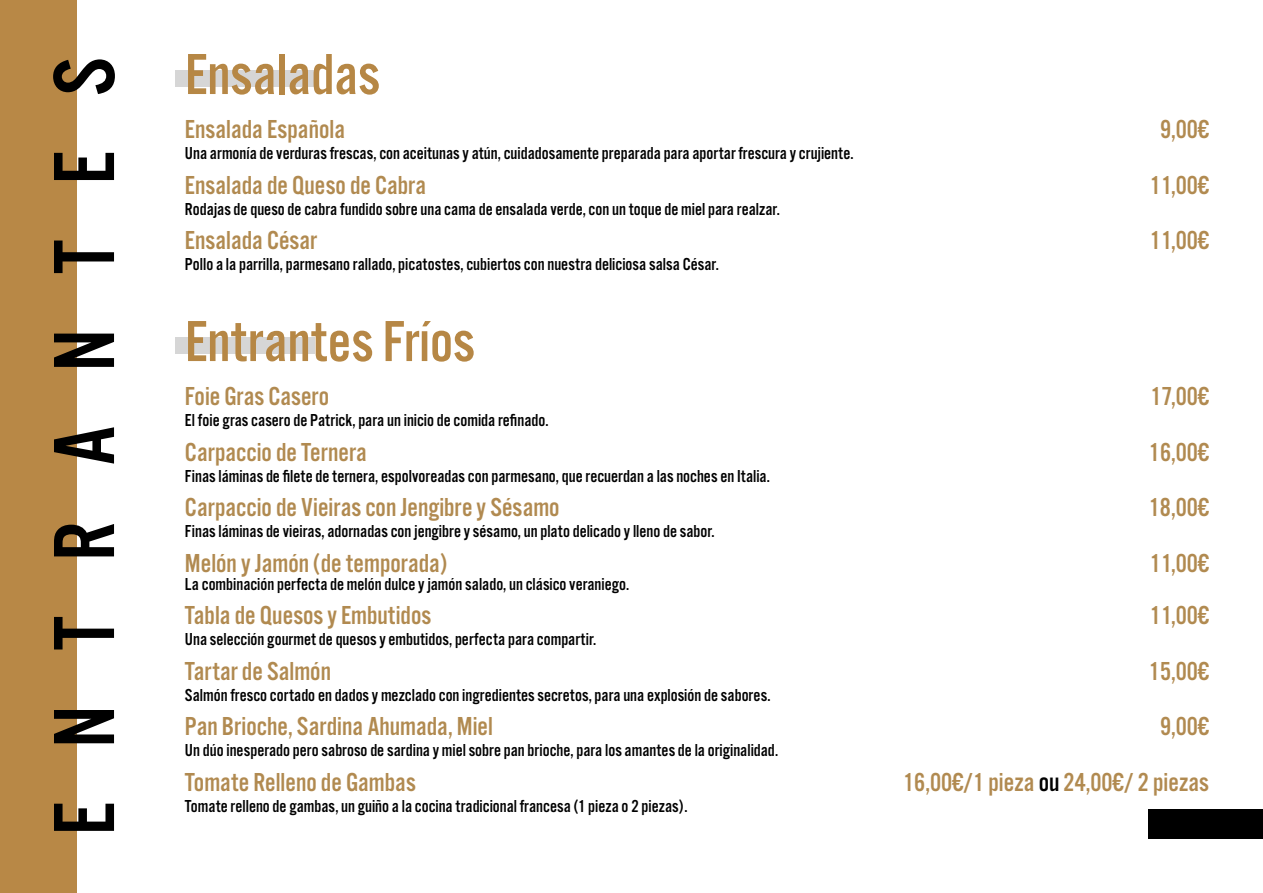
<style>
.page{position:relative;width:1263px;height:893px;background:#fff}
.page>*{position:absolute;margin:0;border:0;box-sizing:border-box;transform-origin:0 0}
.t1{font:90px "Alternate Got No 3 D";letter-spacing:.615em;color:#000}
.t2{font:60px "Alternate Got No 3 D";color:#b68745}
.t3{font:27px "Alternate Got No 3 D";color:#b18a50}
.t4{font:18px "Alternate Got No 3 D";color:#000}
.s1{color:#000}
</style>
<div class="page">
<div style="left:0;top:0;width:77px;height:893px;background:#b88846"></div>
<div style="left:175px;top:71px;width:140px;height:16px;background:#d6d6d6"></div>
<div style="left:175px;top:337px;width:140px;height:17px;background:#d6d6d6"></div>
<div style="left:1148px;top:809px;width:115px;height:30px;background:#000"></div>
<h1 class="t1" style="left:37px;top:835px;width:779px;rotate:-90deg">ENTRANTES</h1>
<h2 class="t2" style="left:185px;top:42px;width:196px">Ensaladas</h2>
<h3 class="t3" style="left:185px;top:115px;width:162px">Ensalada Española</h3>
<h3 class="t3" style="left:1160px;top:115px;width:50px">9,00€</h3>
<p class="t4" style="left:185px;top:144px;width:670px">Una armonía de verduras frescas, con aceitunas y atún, cuidadosamente preparada para aportar frescura y crujiente.</p>
<h3 class="t3" style="left:185px;top:170px;width:243px">Ensalada de Queso de Cabra</h3>
<h3 class="t3" style="left:1150px;top:170px;width:61px">11,00€</h3>
<p class="t4" style="left:185px;top:199px;width:596px">Rodajas de queso de cabra fundido sobre una cama de ensalada verde, con un toque de miel para realzar.</p>
<h3 class="t3" style="left:185px;top:226px;width:134px">Ensalada César</h3>
<h3 class="t3" style="left:1150px;top:226px;width:61px">11,00€</h3>
<p class="t4" style="left:185px;top:255px;width:535px">Pollo a la parrilla, parmesano rallado, picatostes, cubiertos con nuestra deliciosa salsa César.</p>
<h2 class="t2" style="left:185px;top:309px;width:291px">Entrantes Fríos</h2>
<h3 class="t3" style="left:185px;top:382px;width:146px">Foie Gras Casero</h3>
<h3 class="t3" style="left:1150px;top:382px;width:60px">17,00€</h3>
<p class="t4" style="left:185px;top:411px;width:365px">El foie gras casero de Patrick, para un inicio de comida refinado.</p>
<h3 class="t3" style="left:185px;top:437px;width:183px">Carpaccio de Ternera</h3>
<h3 class="t3" style="left:1149px;top:437px;width:62px">16,00€</h3>
<p class="t4" style="left:185px;top:466px;width:586px">Finas láminas de filete de ternera, espolvoreadas con parmesano, que recuerdan a las noches en Italia.</p>
<h3 class="t3" style="left:185px;top:493px;width:376px">Carpaccio de Vieiras con Jengibre y Sésamo</h3>
<h3 class="t3" style="left:1149px;top:493px;width:62px">18,00€</h3>
<p class="t4" style="left:185px;top:522px;width:531px">Finas láminas de vieiras, adornadas con jengibre y sésamo, un plato delicado y lleno de sabor.</p>
<h3 class="t3" style="left:185px;top:548px;width:264px">Melón y Jamón (de temporada)</h3>
<h3 class="t3" style="left:1150px;top:548px;width:61px">11,00€</h3>
<p class="t4" style="left:185px;top:574px;width:446px">La combinación perfecta de melón dulce y jamón salado, un clásico veraniego.</p>
<h3 class="t3" style="left:185px;top:601px;width:248px">Tabla de Quesos y Embutidos</h3>
<h3 class="t3" style="left:1150px;top:601px;width:61px">11,00€</h3>
<p class="t4" style="left:185px;top:630px;width:413px">Una selección gourmet de quesos y embutidos, perfecta para compartir.</p>
<h3 class="t3" style="left:185px;top:656px;width:148px">Tartar de Salmón</h3>
<h3 class="t3" style="left:1149px;top:656px;width:62px">15,00€</h3>
<p class="t4" style="left:185px;top:685px;width:587px">Salmón fresco cortado en dados y mezclado con ingredientes secretos, para una explosión de sabores.</p>
<h3 class="t3" style="left:185px;top:712px;width:309px">Pan Brioche, Sardina Ahumada, Miel</h3>
<h3 class="t3" style="left:1160px;top:712px;width:50px">9,00€</h3>
<p class="t4" style="left:185px;top:741px;width:595px">Un dúo inesperado pero sabroso de sardina y miel sobre pan brioche, para los amantes de la originalidad.</p>
<h3 class="t3" style="left:185px;top:767px;width:232px">Tomate Relleno de Gambas</h3>
<h3 class="t3" style="left:903px;top:767px;width:307px">16,00€/1 pieza <span class="s1">ou</span> 24,00€/ 2 piezas</h3>
<p class="t4" style="left:185px;top:796px;width:504px">Tomate relleno de gambas, un guiño a la cocina tradicional francesa (1 pieza o 2 piezas).</p>
</div>
